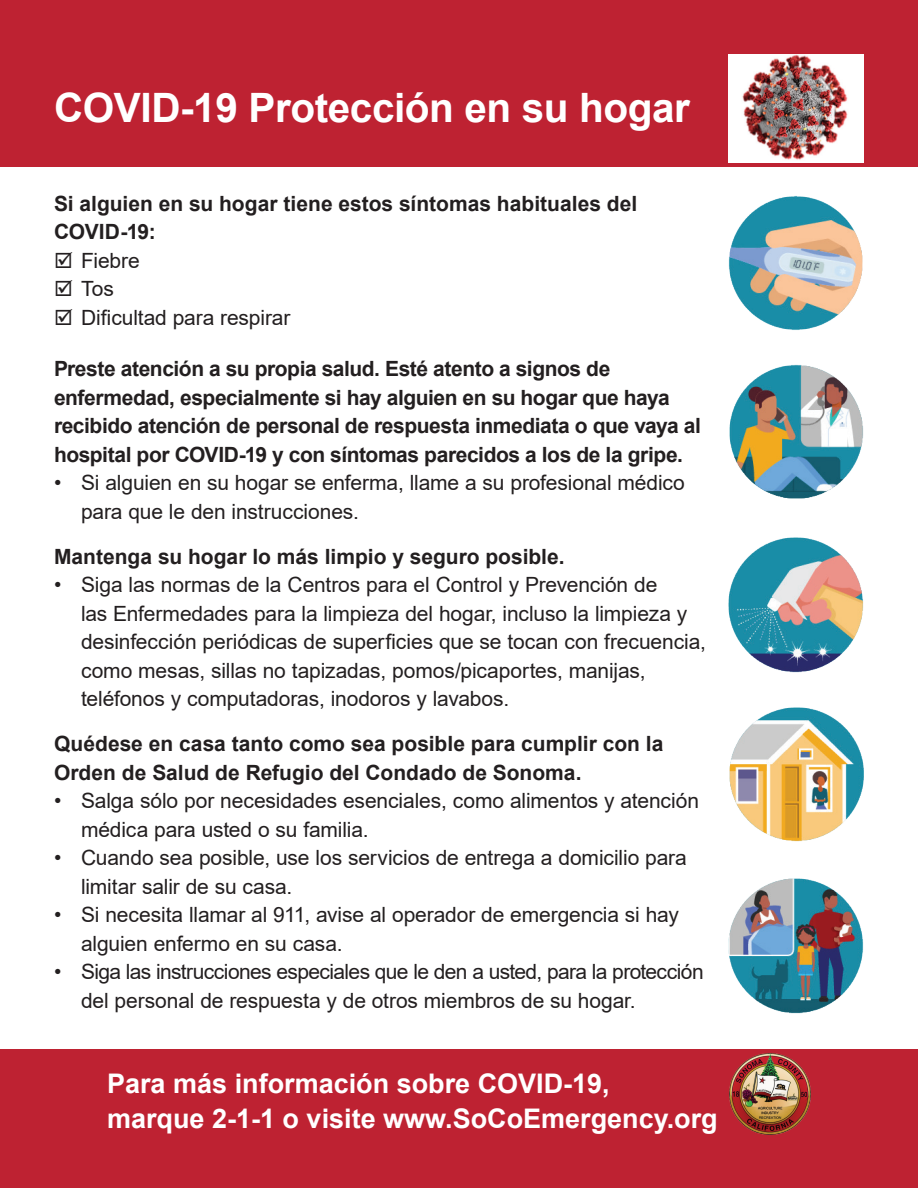
<style>
.page{position:relative;width:918px;height:1188px;background:#fff}
.page>*{position:absolute;margin:0;border:0;box-sizing:border-box;transform-origin:0 0}
.t1{font:700 40.5px "Arial";letter-spacing:-.01em;color:#fff}
.t2{font:700 27px/34.5px "Arial";color:#fff}
.t3{font:21px/28.5px "Arial";letter-spacing:-.005em;color:#231f20}
.t4{font:700 21px/28.5px "Arial";letter-spacing:-.015em;color:#231f20}
.t5{font:21px/28.5px "Arial";letter-spacing:-.025em;color:#231f20}
</style>
<div class="page">
<div style="left:0;top:1050px;width:918px;height:138px;background:#be2232"></div>
<div style="left:0;top:0;width:918px;height:167px;background:#be2232"></div>
<img style="left:728px;top:537px;width:136px;height:135px">
<img style="left:729px;top:707px;width:135px;height:134px">
<img style="left:728px;top:878px;width:136px;height:135px">
<img style="left:730px;top:1054px;width:81px;height:81px">
<img style="left:729px;top:196px;width:134px;height:134px">
<img style="left:729px;top:364px;width:134px;height:135px">
<img style="left:729px;top:54px;width:135px;height:108px">
<h1 class="t1" style="left:54px;top:80px;width:638px">COVID-19 Protección en su hogar</h1>
<p class="t4" style="left:54px;top:189px;width:585px">Si alguien en su hogar tiene estos síntomas habituales del<br>COVID-19:</p>
<p class="t3" style="left:54px;top:246px;width:87px">☑ Fiebre</p>
<p class="t3" style="left:54px;top:274px;width:62px">☑ Tos</p>
<p class="t3" style="left:54px;top:303px;width:238px">☑ Dificultad para respirar</p>
<p class="t4" style="left:54px;top:355px;width:648px">Preste atención a su propia salud. Esté atento a signos de enfermedad, especialmente si hay alguien en su hogar que haya recibido atención de personal de respuesta inmediata o que vaya al hospital por COVID-19 y con síntomas parecidos a los de la gripe.</p>
<p class="t3" style="left:81px;top:469px;width:605px;text-indent:-27px">• Si alguien en su hogar se enferma, llame a su profesional médico para que le den instrucciones.</p>
<p class="t4" style="left:54px;top:542px;width:512px">Mantenga su hogar lo más limpio y seguro posible.</p>
<p class="t3" style="left:81px;top:571px;width:627px;text-indent:-27px">• Siga las normas de la Centros para el Control y Prevención de<br>las Enfermedades para la limpieza del hogar, incluso la limpieza y desinfección periódicas de superficies que se tocan con frecuencia, como mesas, sillas no tapizadas, pomos/picaportes, manijas, teléfonos y computadoras, inodoros y lavabos.</p>
<p class="t4" style="left:54px;top:730px;width:611px">Quédese en casa tanto como sea posible para cumplir con la<br>Orden de Salud de Refugio del Condado de Sonoma.</p>
<p class="t3" style="left:81px;top:787px;width:620px;text-indent:-27px">• Salga sólo por necesidades esenciales, como alimentos y atención médica para usted o su familia.</p>
<p class="t3" style="left:81px;top:844px;width:607px;text-indent:-27px">• Cuando sea posible, use los servicios de entrega a domicilio para limitar salir de su casa.</p>
<p class="t3" style="left:81px;top:901px;width:599px;text-indent:-27px">• Si necesita llamar al 911, avise al operador de emergencia si hay alguien enfermo en su casa.</p>
<p class="t5" style="left:81px;top:958px;width:624px;text-indent:-27px">• Siga las instrucciones especiales que le den a usted, para la protección del personal de respuesta y de otros miembros de su hogar.</p>
<p class="t2" style="left:107px;top:1067px;width:612px">Para más información sobre COVID-19,<br>marque 2-1-1 o visite www.SoCoEmergency.org</p>
</div>
